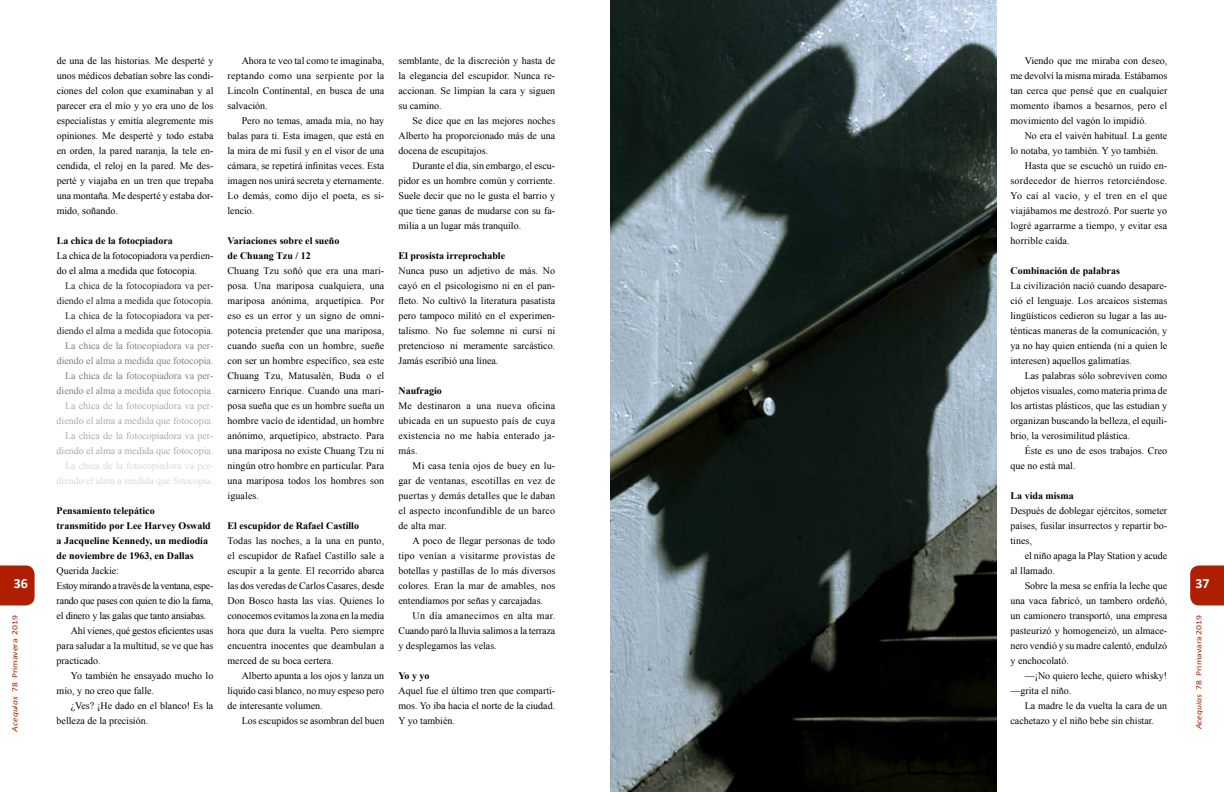
<style>
.page{position:relative;width:1224px;height:792px;background:#fff}
.page>*{position:absolute;margin:0;border:0;box-sizing:border-box;transform-origin:0 0}
.t1{font:700 14px "Calibri";color:#fff}
.t2{font:10px/15px "Times New Roman";color:#000;text-align:justify}
.t3{font:700 10px/15px "Times New Roman";color:#000}
.t4{font:10px/15px "Times New Roman";color:#262626;text-align:right}
.t5{font:10px/15px "Times New Roman";color:#7f7f7f;text-align:right}
.t6{font:10px/15px "Times New Roman";color:#aeaaaa;text-align:right}
.t7{font:10px "Times New Roman";letter-spacing:-.02em;color:#000}
.t8{font:10px/15px "Times New Roman";color:#d9d9d9;text-align:right}
.t9{font:10px "Times New Roman";letter-spacing:-.03em;color:#000}
.t10{font:10px "Times New Roman";letter-spacing:.025em;color:#000}
.t11{font:10px "Times New Roman";letter-spacing:.03em;color:#000}
.t12{font:8px "Calibri";color:#af1e00;scale:1.2 1}
.s1{font-style:italic}
</style>
<div class="page">
<svg style="left:1190px;top:566px;width:34px;height:39px"></svg>
<svg style="left:0;top:566px;width:35px;height:39px"></svg>
<img style="left:611px;top:0;width:386px;height:792px">
<h1 class="t1" style="left:14px;top:574px;width:16px">36</h1>
<p class="t12" style="left:10px;top:732px;width:99px;rotate:-90deg"><span class="s1">Acequias</span> 78 Primavera 2019</p>
<p class="t2" style="left:57px;top:53px;width:158px">de una de las historias. Me desperté y unos médicos debatían sobre las condi&shy;ciones del colon que examinaban y al parecer era el mío y yo era uno de los especialistas y emitía alegremente mis opiniones. Me desperté y todo estaba en orden, la pared naranja, la tele en&shy;cendida, el reloj en la pared. Me des&shy;perté y viajaba en un tren que trepaba una montaña. Me desperté y estaba dor&shy;mido, soñando.</p>
<p class="t3" style="left:57px;top:233px;width:118px">La chica de la fotocpiadora</p>
<p class="t2" style="left:57px;top:248px;width:158px">La chica de la fotocopiadora va perdien&shy;do el alma a medida que fotocopia.</p>
<p class="t4" style="left:57px;top:278px;width:158px">La chica de la fotocopiadora va per&shy;diendo el alma a medida que fotocopia.<br>La chica de la fotocopiadora va per&shy;diendo el alma a medida que fotocopia.</p>
<p class="t5" style="left:57px;top:338px;width:158px">La chica de la fotocopiadora va per&shy;diendo el alma a medida que fotocopia.<br>La chica de la fotocopiadora va per&shy;diendo el alma a medida que fotocopia.</p>
<p class="t6" style="left:57px;top:398px;width:158px">La chica de la fotocopiadora va per&shy;diendo el alma a medida que fotocopia.<br>La chica de la fotocopiadora va per&shy;diendo el alma a medida que fotocopia.</p>
<p class="t8" style="left:57px;top:458px;width:158px">La chica de la fotocopiadora va per&shy;diendo el alma a medida que fotocopia.</p>
<p class="t3" style="left:57px;top:503px;width:156px">Pensamiento telepático<br>transmitido por Lee Harvey Oswald a Jacqueline Kennedy, un mediodía de noviembre de 1963, en Dallas</p>
<p class="t2" style="left:57px;top:563px;width:64px">Querida Jackie:</p>
<p class="t9" style="left:57px;top:579px;width:158px">Estoy mirando a través de la ventana, espe-</p>
<p class="t7" style="left:57px;top:594px;width:158px">rando que pases con quien te dio la fama,</p>
<p class="t7" style="left:57px;top:609px;width:151px">el dinero y las galas que tanto ansiabas.</p>
<p class="t2" style="left:71px;top:623px;width:144px">Ahí vienes, qué gestos eficientes usas</p>
<p class="t2" style="left:57px;top:638px;width:158px">para saludar a la multitud, se ve que has</p>
<p class="t2" style="left:57px;top:653px;width:46px">practicado.</p>
<p class="t2" style="left:71px;top:668px;width:144px">Yo también he ensayado mucho lo</p>
<p class="t2" style="left:57px;top:683px;width:99px">mío, y no creo que falle.</p>
<p class="t2" style="left:71px;top:698px;width:144px">¿Ves? ¡He dado en el blanco! Es la</p>
<p class="t2" style="left:57px;top:713px;width:93px">belleza de la precisión.</p>
<p class="t2" style="left:228px;top:53px;width:158px;text-indent:14px">Ahora te veo tal como te imaginaba, reptando como una serpiente por la Lincoln Continental, en busca de una salvación.</p>
<p class="t2" style="left:228px;top:113px;width:158px;text-indent:14px">Pero no temas, amada mía, no hay balas para ti. Esta imagen, que está en la mira de mi fusil y en el visor de una cámara, se repetirá infinitas veces. Esta imagen nos unirá secreta y eternamente.<br>Lo demás, como dijo el poeta, es si&shy;lencio.</p>
<p class="t3" style="left:228px;top:233px;width:113px">Variaciones sobre el sueño de Chuang Tzu / 12</p>
<p class="t2" style="left:228px;top:263px;width:158px">Chuang Tzu soñó que era una mari&shy;posa. Una mariposa cualquiera, una mariposa anónima, arquetípica. Por eso es un error y un signo de omni&shy;potencia pretender que una mariposa, cuando sueña con un hombre, sueñe con ser un hombre específico, sea este Chuang Tzu, Matusalén, Buda o el carnicero Enrique. Cuando una mari&shy;posa sueña que es un hombre sueña un hombre vacío de identidad, un hombre anónimo, arquetípico, abstracto. Para una mariposa no existe Chuang Tzu ni ningún otro hombre en particular. Para una mariposa todos los hombres son iguales.</p>
<p class="t3" style="left:228px;top:518px;width:133px">El escupidor de Rafael Castillo</p>
<p class="t2" style="left:228px;top:533px;width:158px">Todas las noches, a la una en punto, el escupidor de Rafael Castillo sale a escupir a la gente. El recorrido abarca las dos veredas de Carlos Casares, desde Don Bosco hasta las vías. Quienes lo conocemos evitamos la zona en la media hora que dura la vuelta. Pero siempre encuentra inocentes que deambulan a merced de su boca certera.</p>
<p class="t2" style="left:228px;top:668px;width:158px;text-indent:14px">Alberto apunta a los ojos y lanza un líquido casi blanco, no muy espeso pero de interesante volumen.</p>
<p class="t2" style="left:242px;top:713px;width:144px">Los escupidos se asombran del buen</p>
<p class="t2" style="left:398px;top:53px;width:158px">semblante, de la discreción y hasta de la elegancia del escupidor. Nunca re&shy;accionan. Se limpian la cara y siguen su camino.</p>
<p class="t2" style="left:398px;top:113px;width:158px;text-indent:14px">Se dice que en las mejores noches Alberto ha proporcionado más de una docena de escupitajos.</p>
<p class="t2" style="left:398px;top:158px;width:158px;text-indent:14px">Durante el día, sin embargo, el escu&shy;pidor es un hombre común y corriente.<br>Suele decir que no le gusta el barrio y que tiene ganas de mudarse con su fa&shy;milia a un lugar más tranquilo.</p>
<p class="t3" style="left:398px;top:248px;width:108px">El prosista irreprochable</p>
<p class="t2" style="left:398px;top:263px;width:158px">Nunca puso un adjetivo de más. No cayó en el psicologismo ni en el pan&shy;fleto. No cultivó la literatura pasatista pero tampoco militó en el experimen&shy;talismo. No fue solemne ni cursi ni pretencioso ni meramente sarcástico.<br>Jamás escribió una línea.</p>
<p class="t3" style="left:398px;top:383px;width:45px">Naufragio</p>
<p class="t2" style="left:398px;top:398px;width:158px">Me destinaron a una nueva oficina ubicada en un supuesto país de cuya existencia no me había enterado ja&shy;más.</p>
<p class="t2" style="left:398px;top:458px;width:158px;text-indent:14px">Mi casa tenía ojos de buey en lu&shy;gar de ventanas, escotillas en vez de puertas y demás detalles que le daban el aspecto inconfundible de un barco de alta mar.</p>
<p class="t2" style="left:398px;top:533px;width:158px;text-indent:14px">A poco de llegar personas de todo tipo venían a visitarme provistas de botellas y pastillas de lo más diversos colores. Eran la mar de amables, nos entendíamos por señas y carcajadas.</p>
<p class="t2" style="left:398px;top:608px;width:158px;text-indent:14px">Un día amanecimos en alta mar.<br>Cuando paró la lluvia salimos a la terraza y desplegamos las velas.</p>
<p class="t3" style="left:398px;top:668px;width:33px">Yo y yo</p>
<p class="t2" style="left:398px;top:683px;width:158px">Aquel fue el último tren que comparti&shy;mos. Yo iba hacia el norte de la ciudad.<br>Y yo también.</p>
<p class="t2" style="left:1011px;top:53px;width:158px;text-indent:14px">Viendo que me miraba con deseo, me devolví la misma mirada. Estábamos tan cerca que pensé que en cualquier momento íbamos a besarnos, pero el movimiento del vagón lo impidió.</p>
<p class="t2" style="left:1025px;top:128px;width:144px">No era el vaivén habitual. La gente</p>
<p class="t2" style="left:1011px;top:143px;width:149px">lo notaba, yo también. Y yo también.</p>
<p class="t2" style="left:1025px;top:158px;width:144px">Hasta que se escuchó un ruido en-</p>
<p class="t10" style="left:1011px;top:174px;width:158px">sordecedor de hierros retorciéndose.</p>
<p class="t11" style="left:1011px;top:189px;width:158px">Yo caí al vacío, y el tren en el que</p>
<p class="t2" style="left:1011px;top:203px;width:158px">viajábamos me destrozó. Por suerte yo</p>
<p class="t2" style="left:1011px;top:218px;width:158px">logré agarrarme a tiempo, y evitar esa</p>
<p class="t2" style="left:1011px;top:233px;width:61px">horrible caída.</p>
<p class="t3" style="left:1011px;top:263px;width:111px">Combinación de palabras</p>
<p class="t2" style="left:1011px;top:278px;width:158px">La civilización nació cuando desapare&shy;ció el lenguaje. Los arcaicos sistemas lingüísticos cedieron su lugar a las au&shy;ténticas maneras de la comunicación, y ya no hay quien entienda (ni a quien le interesen) aquellos galimatías.</p>
<p class="t2" style="left:1011px;top:368px;width:158px;text-indent:14px">Las palabras sólo sobreviven como objetos visuales, como materia prima de los artistas plásticos, que las estudian y organizan buscando la belleza, el equili&shy;brio, la verosimilitud plástica.</p>
<p class="t2" style="left:1011px;top:443px;width:158px;text-indent:14px">Éste es uno de esos trabajos. Creo que no está mal.</p>
<p class="t3" style="left:1011px;top:488px;width:65px">La vida misma</p>
<p class="t2" style="left:1011px;top:503px;width:158px">Después de doblegar ejércitos, someter países, fusilar insurrectos y repartir bo&shy;tines,</p>
<p class="t2" style="left:1011px;top:548px;width:158px;text-indent:14px">el niño apaga la Play Station y acude al llamado.</p>
<p class="t2" style="left:1011px;top:578px;width:158px;text-indent:14px">Sobre la mesa se enfría la leche que una vaca fabricó, un tambero ordeñó, un camionero transportó, una empresa pasteurizó y homogeneizó, un almace&shy;nero vendió y su madre calentó, endulzó y enchocolató.</p>
<p class="t2" style="left:1011px;top:668px;width:158px;text-indent:14px">—¡No quiero leche, quiero whisky! —grita el niño.</p>
<p class="t2" style="left:1011px;top:698px;width:158px;text-indent:14px">La madre le da vuelta la cara de un cachetazo y el niño bebe sin chistar.</p>
<h1 class="t1" style="left:1195px;top:574px;width:16px">37</h1>
<p class="t12" style="left:1194px;top:729px;width:97px;rotate:-90deg"><span class="s1">Acequias</span> 78 Primavara 2019</p>
</div>
